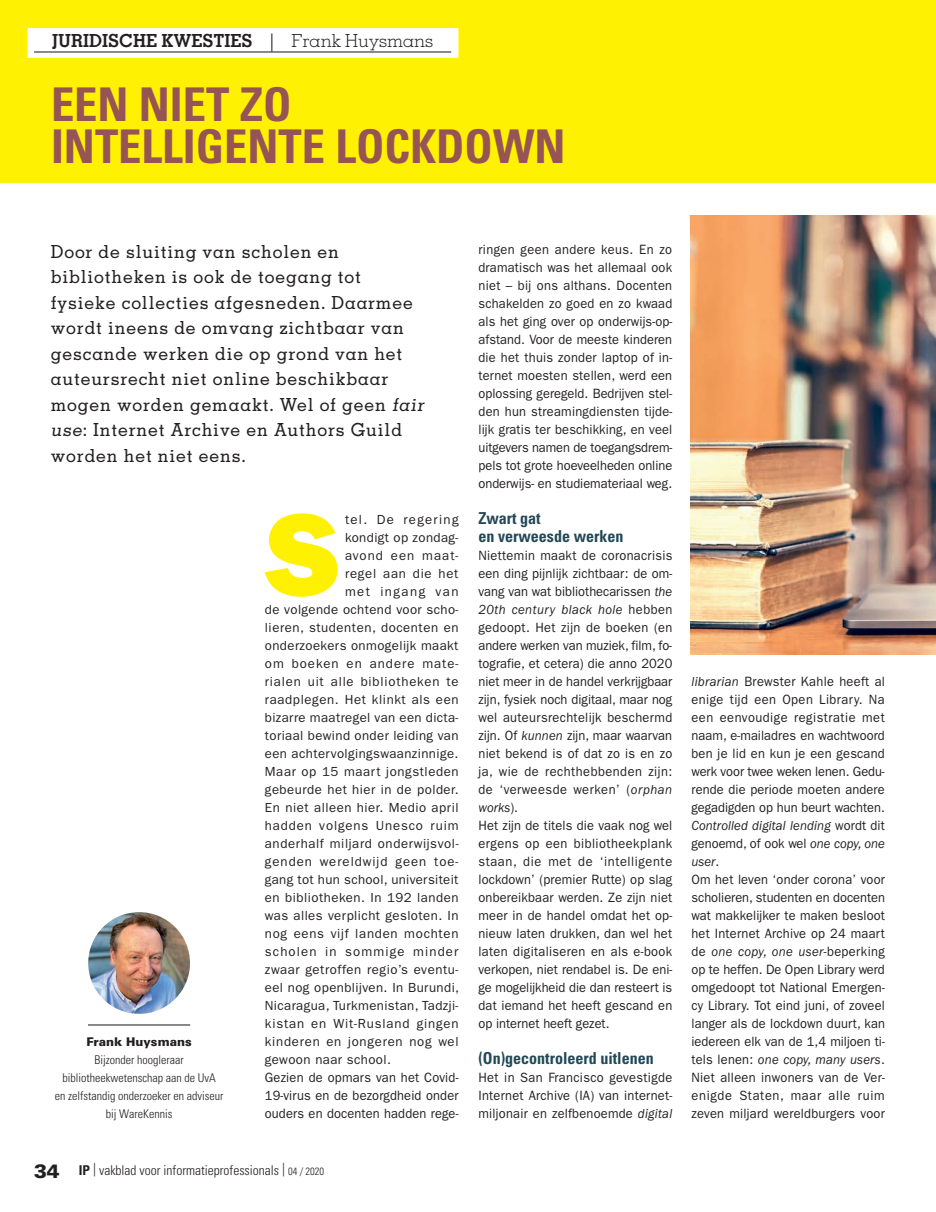
<style>
.page{position:relative;width:936px;height:1212px;background:#fff}
.page>*{position:absolute;margin:0;border:0;box-sizing:border-box;transform-origin:0 0}
.t1{font:800 118.2px "Franklin Gothic";color:#fff101}
.t2{font:700 condensed 46.5px/42px "Univers";color:#975455}
.t3{font:500 18px/25.5px "Memphis";letter-spacing:.045em;color:#231f20}
.t4{font:700 18px "Memphis";color:#231f20}
.t5{font:700 condensed 16.5px/18px "Univers";color:#224856}
.t6{font:13.5px/18px "Franklin Gothic";letter-spacing:.01em;color:#231f20;text-align:justify;scale:.95 1}
.t7{font:300 condensed 13.5px "Univers";color:#231f20}
.t8{font:13.2px "Franklin Gothic";letter-spacing:.04em;color:#231f20}
.t9{font:13.2px "Franklin Gothic";letter-spacing:.075em;color:#231f20}
.t10{font:13.2px "Franklin Gothic";letter-spacing:.065em;color:#231f20}
.t11{font:13.2px "Franklin Gothic";letter-spacing:.06em;color:#231f20}
.t12{font:13.2px "Franklin Gothic";letter-spacing:.085em;color:#231f20}
.t13{font:13.2px "Franklin Gothic";letter-spacing:.095em;color:#231f20}
.t14{font:13.2px "Franklin Gothic";letter-spacing:.11em;color:#231f20}
.t15{font:300 condensed 12px/18px "Univers";color:#231f20;text-align:center}
.t16{font:900 12px "Univers";color:#231f20}
.s1{font-weight:500}
.s2{font-weight:300}
.s3{font-style:italic}
.s4{font-weight:900;font-stretch:normal;font-size:19.2px}
.s5{font-weight:700}
.s6{font-size:10.5px}
</style>
<div class="page">
<svg style="left:0;top:0;width:935px;height:183px;background:#fff113"></svg>
<img style="left:690px;top:215px;width:245px;height:440px">
<hr style="left:34px;top:51px;width:417px;height:2px;background:#231f20">
<img style="left:88px;top:912px;width:102px;height:102px;border-radius:51px">
<hr style="left:88px;top:1024px;width:102px;height:1px;background:#231f20">
<h3 class="t4" style="left:52px;top:29px;width:382px">JURIDISCHE KWESTIES <span class="s1">|</span> <span class="s2">Frank Huysmans</span></h3>
<h2 class="t2" style="left:51px;top:83px;width:516px">EEN NIET ZO<br>INTELLIGENTE LOCKDOWN</h2>
<p class="t3" style="left:51px;top:238px;width:377px">Door de sluiting van scholen en bibliotheken is ook de toegang tot fysieke collecties afgesneden. Daarmee wordt ineens de omvang zichtbaar van gescande werken die op grond van het auteursrecht niet online beschikbaar mogen worden gemaakt. Wel of geen fair use: Internet Archive en Authors Guild worden het niet eens.</p>
<p class="t6" style="left:478px;top:240px;width:206px">ringen geen andere keus. En zo dramatisch was het allemaal ook niet – bij ons althans. Docenten schakelden zo goed en zo kwaad als het ging over op onderwijs-op&shy;afstand. Voor de meeste kinderen die het thuis zonder laptop of in&shy;ternet moesten stellen, werd een oplossing geregeld. Bedrijven stel&shy;den hun streamingdiensten tijde&shy;lijk gratis ter beschikking, en veel uitgevers namen de toegangsdrem&shy;pels tot grote hoeveelheden online onderwijs- en studiemateriaal weg.</p>
<p class="t5" style="left:478px;top:509px;width:146px">Zwart gat<br>en verweesde werken</p>
<p class="t6" style="left:478px;top:546px;width:206px;text-align:left">Niettemin maakt de coronacrisis een ding pijnlijk zichtbaar: de om&shy;vang van wat bibliothecarissen <span class="s3">the<br>20th century black hole</span> hebben gedoopt. Het zijn de boeken (en andere werken van muziek, film, fo&shy;tografie, et cetera) die anno 2020 niet meer in de handel verkrijgbaar zijn, fysiek noch digitaal, maar nog wel auteursrechtelijk beschermd zijn. Of <span class="s3">kunnen</span> zijn, maar waarvan niet bekend is of dat zo is en zo ja, wie de rechthebbenden zijn: de ‘verweesde werken’ (<span class="s3">orphan works</span>).<br>Het zijn de titels die vaak nog wel ergens op een bibliotheekplank staan, die met de ‘intelligente lockdown’ (premier Rutte) op slag onbereikbaar werden. Ze zijn niet meer in de handel omdat het op&shy;nieuw laten drukken, dan wel het laten digitaliseren en als e-book verkopen, niet rendabel is. De eni&shy;ge mogelijkheid die dan resteert is dat iemand het heeft gescand en op internet heeft gezet.</p>
<p class="t5" style="left:478px;top:1049px;width:177px">(On)gecontroleerd uitlenen</p>
<p class="t6" style="left:478px;top:1068px;width:205px">Het in San Francisco gevestigde Internet Archive (IA) van internet&shy;miljonair en zelfbenoemde <span class="s3">digital</span></p>
<h1 class="t1" style="left:263px;top:486px;width:79px">S</h1>
<p class="t13" style="left:345px;top:511px;width:115px">tel. De regering</p>
<p class="t8" style="left:345px;top:529px;width:115px">kondigt op zondag-</p>
<p class="t9" style="left:345px;top:548px;width:115px">avond een maat-</p>
<p class="t11" style="left:345px;top:566px;width:115px">regel aan die het</p>
<p class="t14" style="left:345px;top:584px;width:115px">met ingang van</p>
<p class="t8" style="left:265px;top:602px;width:195px">de volgende ochtend voor scho-</p>
<p class="t8" style="left:265px;top:620px;width:195px">lieren, studenten, docenten en</p>
<p class="t8" style="left:265px;top:638px;width:195px">onderzoekers onmogelijk maakt</p>
<p class="t9" style="left:265px;top:656px;width:195px">om boeken en andere mate-</p>
<p class="t11" style="left:265px;top:674px;width:195px">rialen uit alle bibliotheken te</p>
<p class="t8" style="left:265px;top:692px;width:195px">raadplegen. Het klinkt als een</p>
<p class="t8" style="left:265px;top:710px;width:195px">bizarre maatregel van een dicta-</p>
<p class="t8" style="left:265px;top:728px;width:195px">toriaal bewind onder leiding van</p>
<p class="t8" style="left:265px;top:746px;width:195px">een achtervolgingswaanzinnige.</p>
<p class="t8" style="left:265px;top:764px;width:195px">Maar op 15 maart jongstleden</p>
<p class="t8" style="left:265px;top:782px;width:195px">gebeurde het hier in de polder.</p>
<p class="t8" style="left:265px;top:800px;width:195px">En niet alleen hier. Medio april</p>
<p class="t10" style="left:265px;top:818px;width:195px">hadden volgens Unesco ruim</p>
<p class="t8" style="left:265px;top:836px;width:195px">anderhalf miljard onderwijsvol-</p>
<p class="t9" style="left:265px;top:854px;width:195px">genden wereldwijd geen toe-</p>
<p class="t8" style="left:265px;top:872px;width:195px">gang tot hun school, universiteit</p>
<p class="t8" style="left:265px;top:890px;width:195px">en bibliotheken. In 192 landen</p>
<p class="t8" style="left:265px;top:908px;width:195px">was alles verplicht gesloten. In</p>
<p class="t8" style="left:265px;top:926px;width:195px">nog eens vijf landen mochten</p>
<p class="t12" style="left:265px;top:944px;width:195px">scholen in sommige minder</p>
<p class="t8" style="left:265px;top:962px;width:195px">zwaar getroffen regio’s eventu-</p>
<p class="t8" style="left:265px;top:980px;width:196px">eel nog openblijven. In Burundi,</p>
<p class="t8" style="left:265px;top:998px;width:195px">Nicaragua, Turkmenistan, Tadzji-</p>
<p class="t10" style="left:265px;top:1016px;width:195px">kistan en Wit-Rusland gingen</p>
<p class="t8" style="left:265px;top:1034px;width:195px">kinderen en jongeren nog wel</p>
<p class="t8" style="left:265px;top:1052px;width:128px">gewoon naar school.</p>
<p class="t6" style="left:265px;top:1068px;width:205px">Gezien de opmars van het Covid-19-virus en de bezorgdheid onder ouders en docenten hadden rege-</p>
<p class="t16" style="left:86px;top:1034px;width:107px">Frank Huysmans</p>
<p class="t15" style="left:55px;top:1050px;width:170px">Bijzonder hoogleraar bibliotheekwetenschap aan de UvA<br>en zelfstandig onderzoeker en adviseur bij WareKennis</p>
<p class="t7" style="left:34px;top:1162px;width:292px"><span class="s4">34</span> <span class="s5">IP</span> | vakblad voor informatieprofessionals | <span class="s6">04 / 2020</span></p>
<p class="t6" style="left:691px;top:672px;width:205px;text-align:left"><span class="s3">librarian</span> Brewster Kahle heeft al enige tijd een Open Library. Na een eenvoudige registratie met naam, e-mailadres en wachtwoord ben je lid en kun je een gescand werk voor twee weken lenen. Gedu&shy;rende die periode moeten andere gegadigden op hun beurt wachten.<br><span class="s3">Controlled digital lending</span> wordt dit genoemd, of ook wel <span class="s3">one copy, one user</span>.<br>Om het leven ‘onder corona’ voor scholieren, studenten en docenten wat makkelijker te maken besloot het Internet Archive op 24 maart de <span class="s3">one copy, one user</span>-beperking op te heffen. De Open Library werd omgedoopt tot National Emergen&shy;cy Library. Tot eind juni, of zoveel langer als de lockdown duurt, kan iedereen elk van de 1,4 miljoen ti&shy;tels lenen: <span class="s3">one copy, many users</span>.<br>Niet alleen inwoners van de Ver&shy;enigde Staten, maar alle ruim zeven miljard wereldburgers voor</p>
</div>
